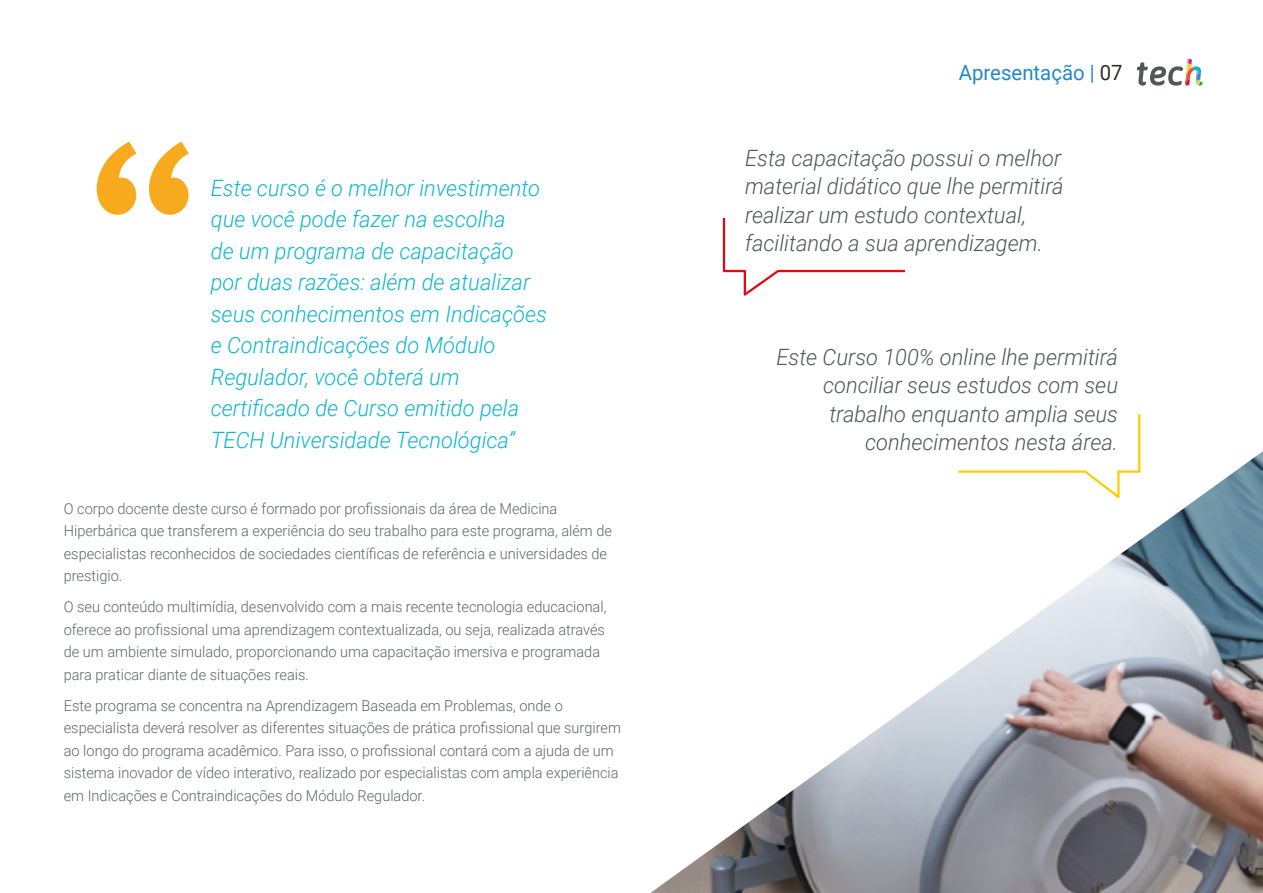
<style>
.page{position:relative;width:1263px;height:893px;background:#fff}
.page>*{position:absolute;margin:0;border:0;box-sizing:border-box;transform-origin:0 0}
.t1{font:italic 300 22.5px/31.5px "Roboto";color:#0fb6cf}
.t2{font:italic 300 22.5px/28.5px "Roboto";color:#52555b;text-align:right}
.t3{font:21px "Roboto";color:#2488c9}
.t4{font:300 15px/22.5px "Roboto";color:#61646a}
.s1{color:#312e20}
</style>
<div class="page">
<svg style="left:97px;top:142px;width:92px;height:73px"></svg>
<svg style="left:1138px;top:414px;width:3px;height:37px"></svg>
<img style="left:650px;top:451px;width:613px;height:442px">
<svg style="left:722px;top:218px;width:183px;height:78px"></svg>
<svg style="left:1137px;top:59px;width:65px;height:27px"></svg>
<p class="t1" style="left:211px;top:171px;width:338px">Este curso é o melhor investimento que você pode fazer na escolha<br>de um programa de capacitação por duas razões: além de atualizar seus conhecimentos em Indicações e Contraindicações do Módulo<br>Regulador, você obterá um certificado de Curso emitido pela<br>TECH Universidade Tecnológica”</p>
<p class="t4" style="left:64px;top:496px;width:550px">O corpo docente deste curso é formado por profissionais da área de Medicina Hiperbárica que transferem a experiência do seu trabalho para este programa, além de especialistas reconhecidos de sociedades científicas de referência e universidades de prestigio.</p>
<p class="t4" style="left:64px;top:595px;width:544px">O seu conteúdo multimídia, desenvolvido com a mais recente tecnologia educacional, oferece ao profissional uma aprendizagem contextualizada, ou seja, realizada através de um ambiente simulado, proporcionando uma capacitação imersiva e programada para praticar diante de situações reais.</p>
<p class="t4" style="left:64px;top:693px;width:559px">Este programa se concentra na Aprendizagem Baseada em Problemas, onde o especialista deverá resolver as diferentes situações de prática profissional que surgirem ao longo do programa acadêmico. Para isso, o profissional contará com a ajuda de um sistema inovador de vídeo interativo, realizado por especialistas com ampla experiência em Indicações e Contraindicações do Módulo Regulador.</p>
<h2 class="t3" style="left:959px;top:57px;width:165px">Apresentação | <span class="s1">07</span></h2>
<h1 class="t2" style="left:745px;top:142px;width:320px;text-align:left">Esta capacitação possui o melhor material didático que lhe permitirá realizar um estudo contextual, facilitando a sua aprendizagem.</h1>
<h1 class="t2" style="left:776px;top:342px;width:343px">Este Curso 100% online lhe permitirá conciliar seus estudos com seu trabalho enquanto amplia seus conhecimentos nesta área.</h1>
</div>
